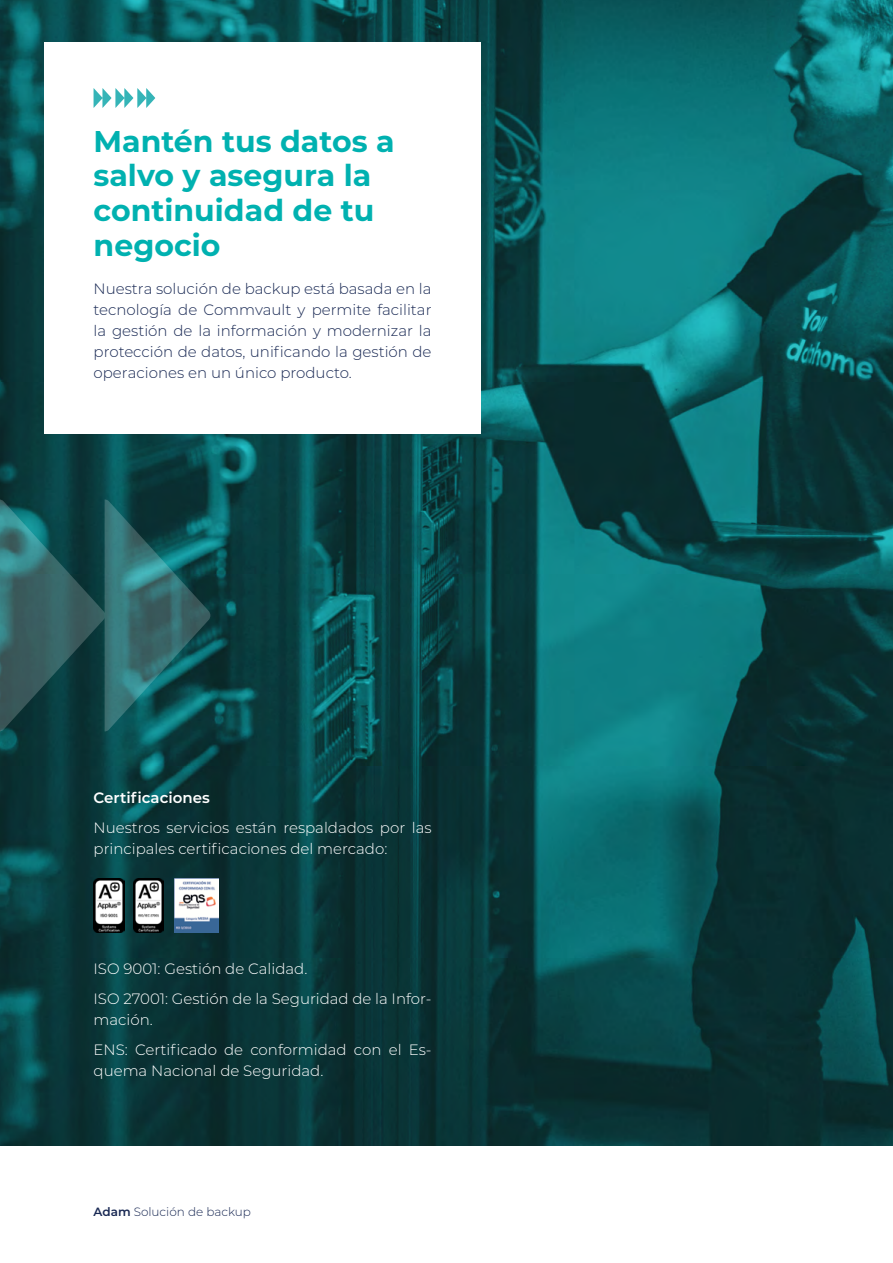
<style>
.page{position:relative;width:893px;height:1263px;background:#fff}
.page>*{position:absolute;margin:0;border:0;box-sizing:border-box;transform-origin:0 0}
.t1{font:700 30px/34.5px "Montserrat";color:#00b1b0}
.t2{font:300 15px/30px "Montserrat";color:#fff}
.t3{font:300 15px/21px "Montserrat";color:#182853;text-align:justify}
.t4{font:600 15px "Montserrat";color:#fff}
.t5{font:300 12px "Montserrat";color:#182853}
.s1{font-weight:600}
</style>
<div class="page">
<img style="left:0;top:0;width:892px;height:1145px">
<svg style="left:0;top:499px;width:210px;height:232px;background:#235b5d"></svg>
<div style="left:44px;top:43px;width:437px;height:391px;background:#fff"></div>
<img style="left:94px;top:878px;width:30px;height:54px">
<img style="left:133px;top:878px;width:31px;height:54px">
<img style="left:174px;top:878px;width:44px;height:54px">
<svg style="left:94px;top:88px;width:61px;height:20px"></svg>
<h1 class="t1" style="left:94px;top:123px;width:303px">Mantén tus datos a salvo y asegura la continuidad de tu negocio</h1>
<p class="t3" style="left:94px;top:278px;width:340px">Nuestra solución de backup está basada en la tecnología de Commvault y permite facilitar la gestión de la información y modernizar la protección de datos, unificando la gestión de operaciones en un único producto.</p>
<p class="t4" style="left:94px;top:787px;width:118px">Certificaciones</p>
<p class="t2" style="left:94px;top:817px;width:340px;line-height:21px">Nuestros servicios están respaldados por las principales certificaciones del mercado:</p>
<p class="t2" style="left:94px;top:954px;width:340px">ISO 9001: Gestión de Calidad.<br>ISO 27001: Gestión de la Seguridad de la Infor-</p>
<p class="t2" style="left:94px;top:1005px;width:340px">mación.<br>ENS: Certificado de conformidad con el Es-</p>
<p class="t2" style="left:94px;top:1056px;width:231px">quema Nacional de Seguridad.</p>
<p class="t5" style="left:94px;top:1203px;width:159px"><span class="s1">Adam</span> Solución de backup</p>
</div>
